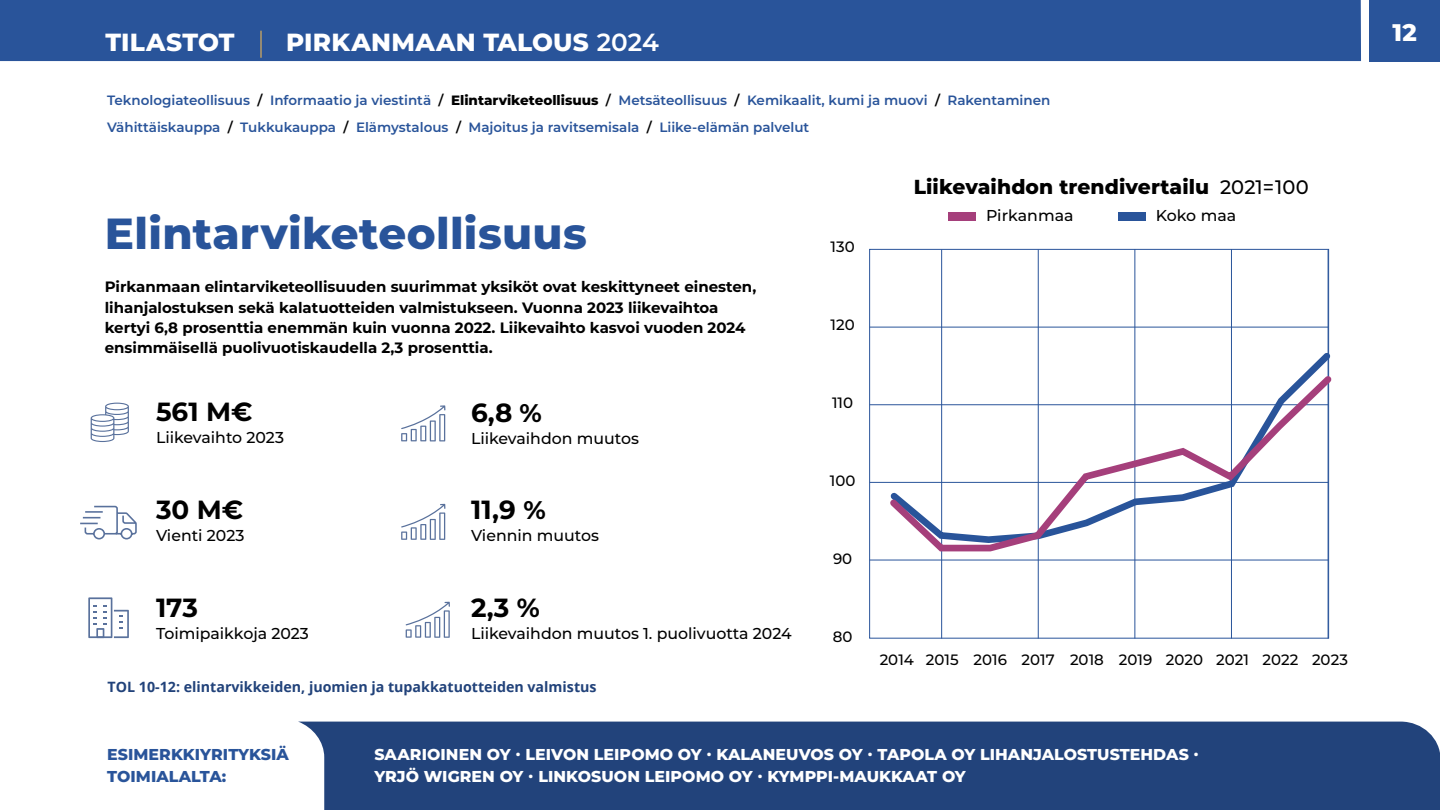
<style>
.page{position:relative;width:1440px;height:810px;background:#fff}
.page>*{position:absolute;margin:0;border:0;box-sizing:border-box;transform-origin:0 0}
.Otsikko_-_tilasto{font:800 43.5px "Montserrat";letter-spacing:.005em;color:#29549a}
.Tilasto_-_numeroarvo{font:700 26.25px "Montserrat";color:#000}
.Monserat_34pt{font:700 26.25px "Montserrat";color:#000}
.TILASTOSIVUT{font:800 24.75px "Montserrat";letter-spacing:.01em;color:#fff}
.t1{font:800 24px "Montserrat";color:#fff}
.Trendikaavion_otsikko{font:800 20.25px "Montserrat";letter-spacing:.005em;color:#000}
.Esimerkkiyrityksiä{font:800 15.75px/21.8px "Montserrat";letter-spacing:.005em;color:#fff}
.Tilastoteksti_-_numeron_selite{font:500 15.75px "Montserrat";color:#000}
.Esimerkkiyrityksiä-2{font:800 15.75px "Montserrat";letter-spacing:.005em;color:#29549a}
.Trendikaavion_otsikko-2{font:500 15.75px "Montserrat";letter-spacing:.005em;color:#000}
.Tilastoteksti{font:700 15px/20.2px "Montserrat";color:#000}
.Monserat_bold_20_27{font:500 15px "Montserrat";color:#000}
.Tilasto_-_selite{font:700 14.25px "Open Sans";color:#21427a}
.t2{font:600 13.5px "Montserrat";color:#29549a}
.s1{font-weight:600}
.s2{color:#000}
.s3{font-weight:800;color:#000}
.s4{font-size:25.5px}
.s5{font-weight:500;font-size:19.5px}
</style>
<div class="page">
<div style="left:0;top:0;width:1361px;height:61px;background:#29549a"></div>
<div style="left:299px;top:722px;width:1141px;height:88px;background:#22437b"></div>
<div style="left:1370px;top:0;width:70px;height:62px;background:#29549a"></div>
<svg style="left:91px;top:403px;width:38px;height:39px"></svg>
<svg style="left:88px;top:597px;width:41px;height:41px"></svg>
<svg style="left:401px;top:504px;width:44px;height:36px"></svg>
<svg style="left:401px;top:405px;width:44px;height:36px"></svg>
<svg style="left:406px;top:602px;width:44px;height:36px"></svg>
<svg style="left:80px;top:505px;width:57px;height:35px"></svg>
<hr style="left:260px;top:31px;width:2px;height:27px;background:#e8b455">
<div style="left:949px;top:212px;width:27px;height:9px;background:#a53f7b"></div>
<div style="left:1118px;top:212px;width:28px;height:9px;background:#29549a"></div>
<hr style="left:870px;top:560px;width:458px;height:1px;background:#29549a">
<hr style="left:870px;top:482px;width:458px;height:1px;background:#29549a">
<hr style="left:870px;top:404px;width:458px;height:1px;background:#29549a">
<hr style="left:870px;top:327px;width:458px;height:1px;background:#29549a">
<hr style="left:1038px;top:250px;width:1px;height:389px;background:#29549a">
<hr style="left:941px;top:250px;width:1px;height:389px;background:#29549a">
<hr style="left:1328px;top:250px;width:1px;height:389px;background:#29549a">
<hr style="left:1231px;top:249px;width:1px;height:390px;background:#29549a">
<hr style="left:1134px;top:249px;width:1px;height:390px;background:#29549a">
<svg style="left:884px;top:370px;width:448px;height:185px"></svg>
<p class="TILASTOSIVUT" style="left:106px;top:24px;width:131px">TILASTOT</p>
<p class="TILASTOSIVUT" style="left:286px;top:24px;width:374px">PIRKANMAAN TALOUS <span class="s1">2024</span></p>
<p class="t2" style="left:107px;top:91px;width:945px">Teknologiateollisuus <span class="s2">/</span> Informaatio ja viestintä <span class="s2">/</span> <span class="s3">Elintarviketeollisuus</span> <span class="s2">/</span> Metsäteollisuus <span class="s2">/</span> Kemikaalit, kumi ja muovi <span class="s2">/</span> Rakentaminen</p>
<p class="t2" style="left:107px;top:118px;width:704px">Vähittäiskauppa <span class="s2">/</span> Tukkukauppa <span class="s2">/</span> Elämystalous <span class="s2">/</span> Majoitus ja ravitsemisala <span class="s2">/</span> Liike-elämän palvelut</p>
<h2 class="Otsikko_-_tilasto" style="left:105px;top:202px;width:484px">Elintarviketeollisuus</h2>
<p class="Tilastoteksti" style="left:105px;top:276px;width:653px">Pirkanmaan elintarviketeollisuuden suurimmat yksiköt ovat keskittyneet einesten, lihanjalostuksen sekä kalatuotteiden valmistukseen. Vuonna 2023 liikevaihtoa kertyi 6,8 prosenttia enemmän kuin vuonna 2022. Liikevaihto kasvoi vuoden 2024 ensimmäisellä puolivuotiskaudella 2,3 prosenttia.</p>
<p class="Tilasto_-_numeroarvo" style="left:156px;top:393px;width:98px">561 M€</p>
<p class="Tilastoteksti_-_numeron_selite" style="left:156px;top:426px;width:130px">Liikevaihto 2023</p>
<p class="Tilasto_-_numeroarvo" style="left:156px;top:491px;width:89px">30 M€</p>
<p class="Tilastoteksti_-_numeron_selite" style="left:156px;top:525px;width:90px">Vienti 2023</p>
<p class="Tilasto_-_numeroarvo" style="left:471px;top:394px;width:73px">6,8 <span class="s4">%</span></p>
<p class="Tilastoteksti_-_numeron_selite" style="left:471px;top:427px;width:169px">Liikevaihdon muutos</p>
<p class="Monserat_34pt" style="left:471px;top:491px;width:76px">11,9 <span class="s4">%</span></p>
<p class="Tilastoteksti_-_numeron_selite" style="left:471px;top:525px;width:129px">Viennin muutos</p>
<p class="Tilasto_-_numeroarvo" style="left:156px;top:589px;width:43px">173</p>
<p class="Tilastoteksti_-_numeron_selite" style="left:156px;top:622px;width:154px">Toimipaikkoja 2023</p>
<p class="Tilasto_-_numeroarvo" style="left:471px;top:589px;width:70px">2,3 %</p>
<p class="Tilastoteksti_-_numeron_selite" style="left:471px;top:622px;width:322px">Liikevaihdon muutos 1. puolivuotta 2024</p>
<p class="Tilasto_-_selite" style="left:108px;top:677px;width:491px">TOL 10-12: elintarvikkeiden, juomien ja tupakkatuotteiden valmistus</p>
<p class="Monserat_bold_20_27" style="left:831px;top:237px;width:26px">130</p>
<p class="Monserat_bold_20_27" style="left:831px;top:315px;width:26px">120</p>
<h4 class="Trendikaavion_otsikko" style="left:914px;top:172px;width:396px">Liikevaihdon trendivertailu <span class="s5">2021=100</span></h4>
<h4 class="Trendikaavion_otsikko-2" style="left:986px;top:204px;width:89px">Pirkanmaa</h4>
<h4 class="Trendikaavion_otsikko-2" style="left:1156px;top:204px;width:82px">Koko maa</h4>
<p class="Monserat_bold_20_27" style="left:832px;top:393px;width:23px">110</p>
<p class="Monserat_bold_20_27" style="left:830px;top:471px;width:27px">100</p>
<p class="Monserat_bold_20_27" style="left:833px;top:549px;width:21px">90</p>
<p class="Monserat_bold_20_27" style="left:833px;top:627px;width:21px">80</p>
<p class="Monserat_bold_20_27" style="left:880px;top:649px;width:470px">2014 2015 2016 2017 2018 2019 2020 2021 2022 2023</p>
<p class="Esimerkkiyrityksiä-2" style="left:107px;top:743px;width:183px">ESIMERKKIYRITYKSIÄ</p>
<p class="Esimerkkiyrityksiä-2" style="left:107px;top:765px;width:121px">TOIMIALALTA:</p>
<p class="Esimerkkiyrityksiä" style="left:374px;top:743px;width:826px">SAARIOINEN OY ∙ LEIVON LEIPOMO OY ∙ KALANEUVOS OY ∙ TAPOLA OY LIHANJALOSTUSTEHDAS ∙<br>YRJÖ WIGREN OY ∙ LINKOSUON LEIPOMO OY ∙ KYMPPI-MAUKKAAT OY</p>
<h3 class="t1" style="left:1393px;top:15px;width:26px">12</h3>
</div>
